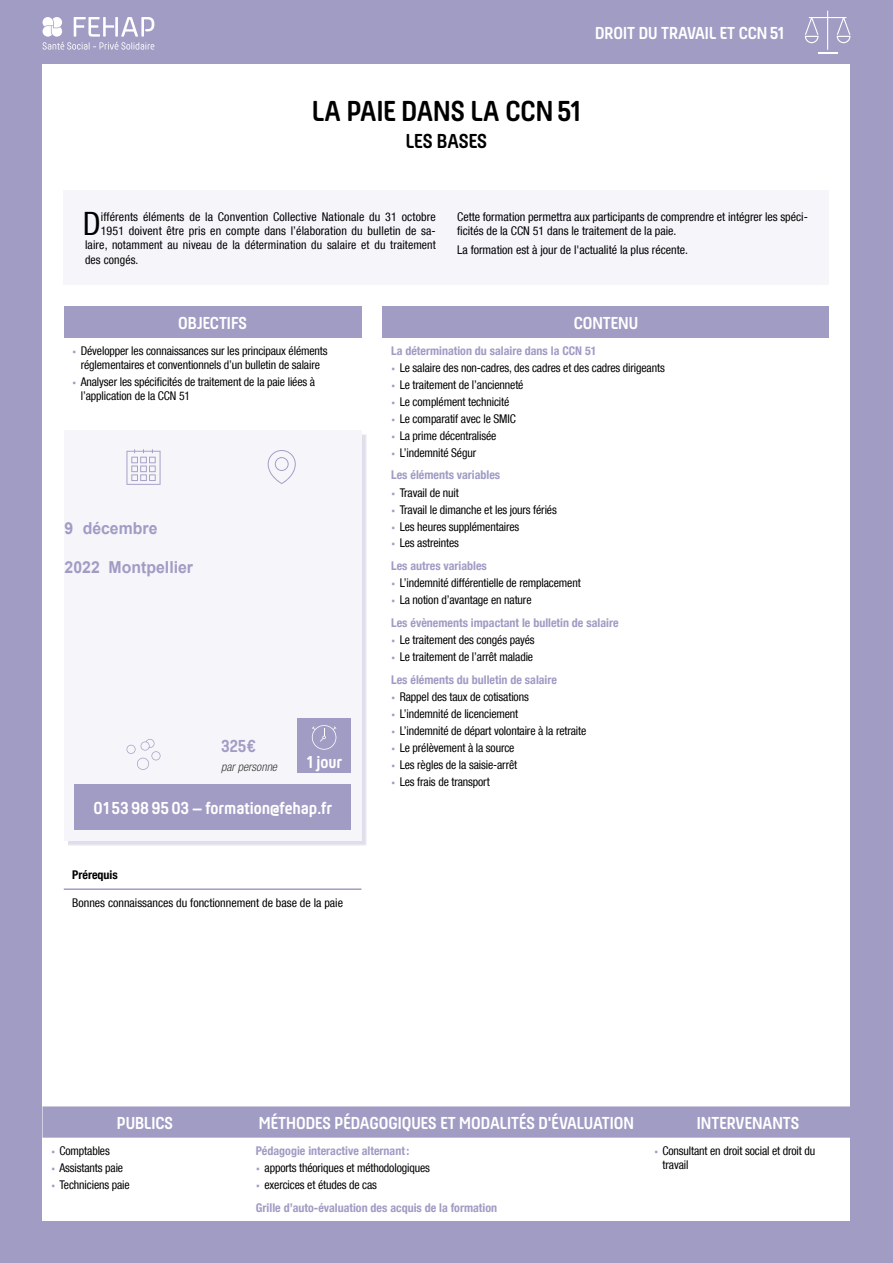
<style>
.page{position:relative;width:893px;height:1263px;background:#a09cc4}
.page>*{position:absolute;margin:0;border:0;box-sizing:border-box;transform-origin:0 0}
.t1{font:condensed 32.1px "Helvetica Neue LT Com";color:#000}
.t2{font:700 30px "Hansom FY";color:#000}
.t3{font:700 21px "Hansom FY";color:#000}
.t4{font:700 18px "Hansom FY";color:#fff}
.t5{font:700 18px "Hansom FY";color:#a09cc4}
.t6{font:700 16.5px "Arial";color:#a09cc4;scale:.96 1}
.t7{font:condensed 12px/14.4px "Helvetica Neue LT Com";letter-spacing:-.01em;color:#000}
.t8{font:700 condensed 12px/22.5px "Helvetica Neue LT Com";color:#a09cc4}
.t9{font:condensed 12px "Helvetica Neue LT Com";letter-spacing:.01em;color:#000}
.t10{font:italic 300 condensed 12px "Helvetica Neue LT Com";color:#3c3c3b}
.t11{font:700 condensed 12px "Helvetica Neue LT Com";color:#000}
.s1{font-family:"Acumin Variable Concept";font-stretch:normal;color:#a09cc4}
.s2{font-family:"Acumin Variable Concept";font-weight:400;font-stretch:normal}
.s3{font-weight:400;color:#000}
</style>
<div class="page">
<div style="left:43px;top:64px;width:807px;height:1156px;background:#fff"></div>
<svg style="left:43px;top:17px;width:111px;height:33px"></svg>
<svg style="left:805px;top:11px;width:45px;height:42px"></svg>
<div style="left:64px;top:191px;width:765px;height:94px;background:#f6f5fa"></div>
<div style="left:43px;top:1106px;width:807px;height:32px;background:#a09cc4"></div>
<div style="left:383px;top:306px;width:446px;height:31px;background:#a09cc4"></div>
<div style="left:64px;top:306px;width:297px;height:31px;background:#a09cc4"></div>
<div style="left:68px;top:435px;width:299px;height:411px;background:#a09cc4;opacity:.33"></div>
<div style="left:64px;top:430px;width:297px;height:410px;background:#f6f5fa"></div>
<div style="left:74px;top:784px;width:277px;height:46px;background:#a09cc4"></div>
<svg style="left:126px;top:449px;width:35px;height:36px"></svg>
<svg style="left:268px;top:450px;width:28px;height:34px"></svg>
<svg style="left:126px;top:739px;width:35px;height:31px"></svg>
<div style="left:297px;top:718px;width:54px;height:54px;background:#a09cc4"></div>
<svg style="left:312px;top:725px;width:24px;height:25px"></svg>
<hr style="left:64px;top:888px;width:297px;height:2px;background:#a09cc4">
<h3 class="t4" style="left:595px;top:23px;width:190px">DROIT DU TRAVAIL ET CCN51</h3>
<h2 class="t2" style="left:312px;top:94px;width:270px">LA PAIE DANS LA CCN51</h2>
<h3 class="t3" style="left:406px;top:129px;width:83px">LES BASES</h3>
<h1 class="t1" style="left:83px;top:205px;width:19px">D</h1>
<p class="t9" style="left:101px;top:209px;width:337px">ifférents éléments de la Convention Collective Nationale du 31 octobre</p>
<p class="t9" style="left:101px;top:224px;width:337px">1951 doivent être pris en compte dans l’élaboration du bulletin de sa-</p>
<p class="t9" style="left:85px;top:238px;width:352px">laire, notamment au niveau de la détermination du salaire et du traitement</p>
<p class="t9" style="left:85px;top:252px;width:55px">des congés.</p>
<p class="t7" style="left:457px;top:209px;width:352px">Cette formation permettra aux participants de comprendre et intégrer les spéci&shy;ficités de la CCN 51 dans le traitement de la paie.</p>
<p class="t7" style="left:457px;top:242px;width:233px">La formation est à jour de l'actualité la plus récente.</p>
<h3 class="t4" style="left:178px;top:313px;width:70px">OBJECTIFS</h3>
<p class="t7" style="left:72px;top:343px;width:257px;text-align:center"><span class="s1">•</span> Développer les connaissances sur les principaux éléments réglementaires et conventionnels d’un bulletin de salaire</p>
<p class="t7" style="left:81px;top:374px;width:236px;text-indent:-9px"><span class="s1">•</span> Analyser les spécificités de traitement de la paie liées à l’application de la CCN 51</p>
<h3 class="t6" style="left:65px;top:516px;width:98px">9 décembre</h3>
<h3 class="t6" style="left:65px;top:556px;width:135px">2022 Montpellier</h3>
<h3 class="t5" style="left:221px;top:736px;width:36px">325€</h3>
<p class="t10" style="left:221px;top:760px;width:57px">par personne</p>
<h3 class="t4" style="left:94px;top:797px;width:240px">01 53989503 – formation@fehap.fr</h3>
<h3 class="t4" style="left:306px;top:752px;width:37px">1 jour</h3>
<p class="t11" style="left:72px;top:867px;width:47px">Prérequis</p>
<p class="t7" style="left:72px;top:895px;width:272px">Bonnes connaissances du fonctionnement de base de la paie</p>
<h3 class="t4" style="left:574px;top:313px;width:66px">CONTENU</h3>
<p class="t8" style="left:391px;top:339px;width:207px">La détermination du salaire dans la CCN 51</p>
<p class="t7" style="left:391px;top:360px;width:275px"><span class="s1">•</span> Le salaire des non-cadres, des cadres et des cadres dirigeants</p>
<p class="t7" style="left:391px;top:377px;width:134px"><span class="s1">•</span> Le traitement de l’ancienneté</p>
<p class="t7" style="left:391px;top:394px;width:120px"><span class="s1">•</span> Le complément technicité</p>
<p class="t7" style="left:391px;top:411px;width:126px"><span class="s1">•</span> Le comparatif avec le SMIC</p>
<p class="t7" style="left:391px;top:428px;width:107px"><span class="s1">•</span> La prime décentralisée</p>
<p class="t8" style="left:391px;top:441px;width:111px"><span class="s2">•</span> <span class="s3">L’indemnité Ségur<br></span>Les éléments variables</p>
<p class="t7" style="left:391px;top:485px;width:69px"><span class="s1">•</span> Travail de nuit</p>
<p class="t7" style="left:391px;top:502px;width:167px"><span class="s1">•</span> Travail le dimanche et les jours fériés</p>
<p class="t7" style="left:391px;top:519px;width:130px"><span class="s1">•</span> Les heures supplémentaires</p>
<p class="t8" style="left:391px;top:532px;width:97px"><span class="s2">•</span> <span class="s3">Les astreintes<br></span>Les autres variables</p>
<p class="t7" style="left:391px;top:576px;width:191px"><span class="s1">•</span> L’indemnité différentielle de remplacement</p>
<p class="t8" style="left:391px;top:589px;width:229px"><span class="s2">•</span> <span class="s3">La notion d’avantage en nature<br></span>Les évènements impactant le bulletin de salaire</p>
<p class="t7" style="left:391px;top:632px;width:145px"><span class="s1">•</span> Le traitement des congés payés</p>
<p class="t8" style="left:391px;top:646px;width:167px"><span class="s2">•</span> <span class="s3">Le traitement de l’arrêt maladie<br></span>Les éléments du bulletin de salaire</p>
<p class="t7" style="left:391px;top:689px;width:139px"><span class="s1">•</span> Rappel des taux de cotisations</p>
<p class="t7" style="left:391px;top:706px;width:129px"><span class="s1">•</span> L’indemnité de licenciement</p>
<p class="t7" style="left:391px;top:723px;width:197px"><span class="s1">•</span> L’indemnité de départ volontaire à la retraite</p>
<p class="t7" style="left:391px;top:740px;width:125px"><span class="s1">•</span> Le prélèvement à la source</p>
<p class="t7" style="left:391px;top:757px;width:127px"><span class="s1">•</span> Les règles de la saisie-arrêt</p>
<p class="t7" style="left:391px;top:774px;width:100px"><span class="s1">•</span> Les frais de transport</p>
<h3 class="t4" style="left:117px;top:1113px;width:58px">PUBLICS</h3>
<h3 class="t4" style="left:259px;top:1113px;width:377px">MÉTHODES PÉDAGOGIQUES ET MODALITÉS D'ÉVALUATION</h3>
<h3 class="t4" style="left:697px;top:1113px;width:104px">INTERVENANTS</h3>
<p class="t7" style="left:51px;top:1143px;width:60px"><span class="s1">•</span> Comptables</p>
<p class="t7" style="left:51px;top:1160px;width:74px"><span class="s1">•</span> Assistants paie</p>
<p class="t7" style="left:51px;top:1177px;width:80px"><span class="s1">•</span> Techniciens paie</p>
<p class="t8" style="left:256px;top:1139px;width:155px">Pédagogie interactive alternant:</p>
<p class="t7" style="left:256px;top:1160px;width:175px"><span class="s1">•</span> apports théoriques et méthodologiques</p>
<p class="t8" style="left:256px;top:1173px;width:243px"><span class="s2">•</span> <span class="s3">exercices et études de cas<br></span>Grille d’auto-évaluation des acquis de la formation</p>
<p class="t7" style="left:662px;top:1143px;width:154px;text-indent:-9px"><span class="s1">•</span> Consultant en droit social et droit du travail</p>
</div>
